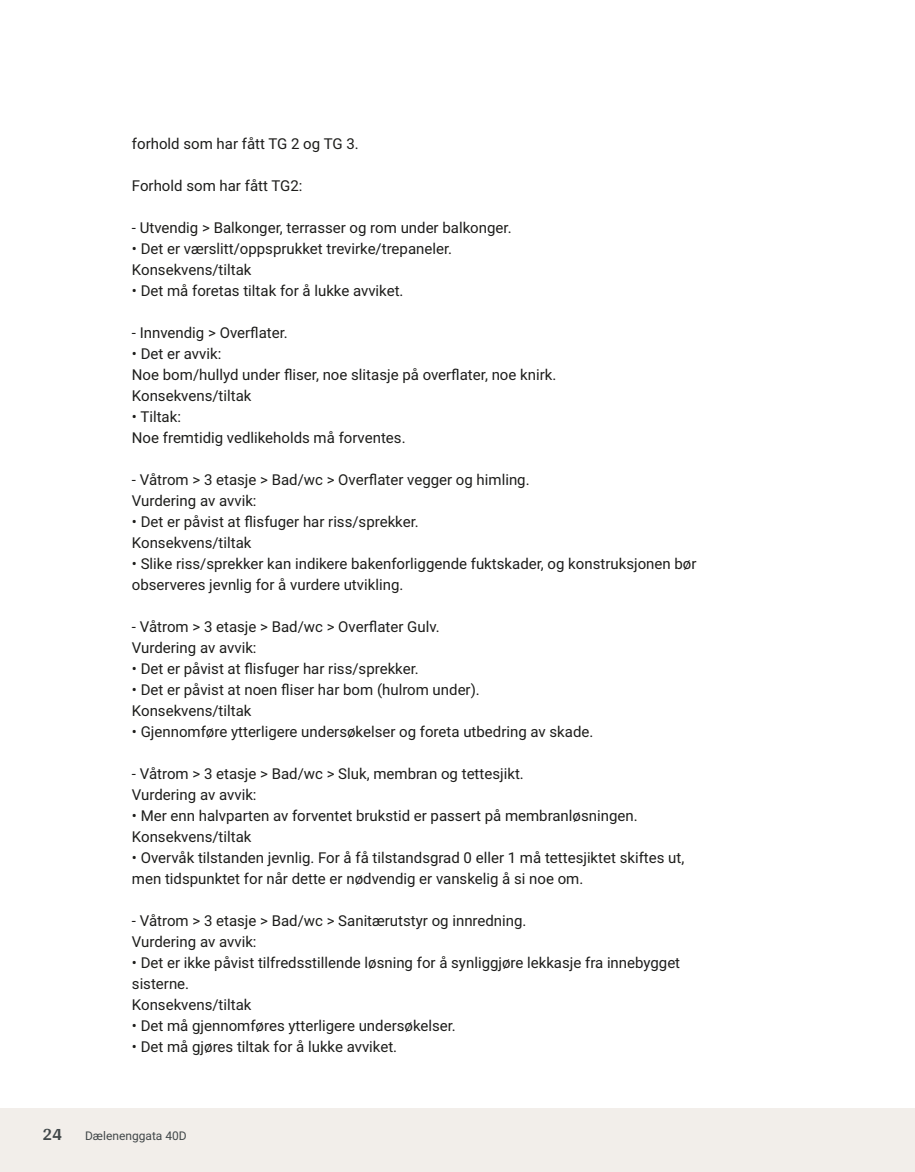
<style>
.page{position:relative;width:915px;height:1172px;background:#fff}
.page>*{position:absolute;margin:0;border:0;box-sizing:border-box;transform-origin:0 0}
.t1{font:700 18px "Arya";color:#414749}
.t2{font:15px/21px "Roboto Vitec";color:#1d1d1b}
.t3{font:12px "Roboto Vitec";color:#414749}
</style>
<div class="page">
<div style="left:0;top:1108px;width:914px;height:64px;background:#f2eeea"></div>
<p class="t2" style="left:132px;top:132px;width:228px">forhold som har fått TG 2 og TG 3.</p>
<p class="t2" style="left:132px;top:174px;width:172px">Forhold som har fått TG2:</p>
<p class="t2" style="left:132px;top:216px;width:381px">‑ Utvendig &gt; Balkonger, terrasser og rom under balkonger.</p>
<p class="t2" style="left:132px;top:237px;width:321px">• Det er værslitt/oppsprukket trevirke/trepaneler.<br>Konsekvens/tiltak</p>
<p class="t2" style="left:132px;top:279px;width:273px">• Det må foretas tiltak for å lukke avviket.</p>
<p class="t2" style="left:132px;top:321px;width:157px">‑ Innvendig &gt; Overflater.</p>
<p class="t2" style="left:132px;top:342px;width:426px">• Det er avvik:<br>Noe bom/hullyd under fliser, noe slitasje på overflater, noe knirk.<br>Konsekvens/tiltak</p>
<p class="t2" style="left:132px;top:405px;width:275px">• Tiltak:<br>Noe fremtidig vedlikeholds må forventes.</p>
<p class="t2" style="left:132px;top:468px;width:399px">‑ Våtrom &gt; 3 etasje &gt; Bad/wc &gt; Overflater vegger og himling.<br>Vurdering av avvik:</p>
<p class="t2" style="left:132px;top:510px;width:288px">• Det er påvist at flisfuger har riss/sprekker.<br>Konsekvens/tiltak</p>
<p class="t2" style="left:132px;top:552px;width:566px">• Slike riss/sprekker kan indikere bakenforliggende fuktskader, og konstruksjonen bør observeres jevnlig for å vurdere utvikling.</p>
<p class="t2" style="left:132px;top:615px;width:309px">‑ Våtrom &gt; 3 etasje &gt; Bad/wc &gt; Overflater Gulv.<br>Vurdering av avvik:</p>
<p class="t2" style="left:132px;top:657px;width:288px">• Det er påvist at flisfuger har riss/sprekker.</p>
<p class="t2" style="left:132px;top:678px;width:349px">• Det er påvist at noen fliser har bom (hulrom under).<br>Konsekvens/tiltak</p>
<p class="t2" style="left:132px;top:720px;width:463px">• Gjennomføre ytterligere undersøkelser og foreta utbedring av skade.</p>
<p class="t2" style="left:132px;top:762px;width:393px">‑ Våtrom &gt; 3 etasje &gt; Bad/wc &gt; Sluk, membran og tettesjikt.<br>Vurdering av avvik:</p>
<p class="t2" style="left:132px;top:804px;width:507px">• Mer enn halvparten av forventet brukstid er passert på membranløsningen.<br>Konsekvens/tiltak</p>
<p class="t2" style="left:132px;top:846px;width:554px">• Overvåk tilstanden jevnlig. For å få tilstandsgrad 0 eller 1 må tettesjiktet skiftes ut, men tidspunktet for når dette er nødvendig er vanskelig å si noe om.</p>
<p class="t2" style="left:132px;top:909px;width:396px">‑ Våtrom &gt; 3 etasje &gt; Bad/wc &gt; Sanitærutstyr og innredning.<br>Vurdering av avvik:</p>
<p class="t2" style="left:132px;top:951px;width:549px">• Det er ikke påvist tilfredsstillende løsning for å synliggjøre lekkasje fra innebygget sisterne.<br>Konsekvens/tiltak</p>
<p class="t2" style="left:132px;top:1014px;width:325px">• Det må gjennomføres ytterligere undersøkelser.</p>
<p class="t2" style="left:132px;top:1035px;width:267px">• Det må gjøres tiltak for å lukke avviket.</p>
<p class="t1" style="left:43px;top:1123px;width:21px">24</p>
<p class="t3" style="left:85px;top:1127px;width:103px">Dælenenggata 40D</p>
</div>
